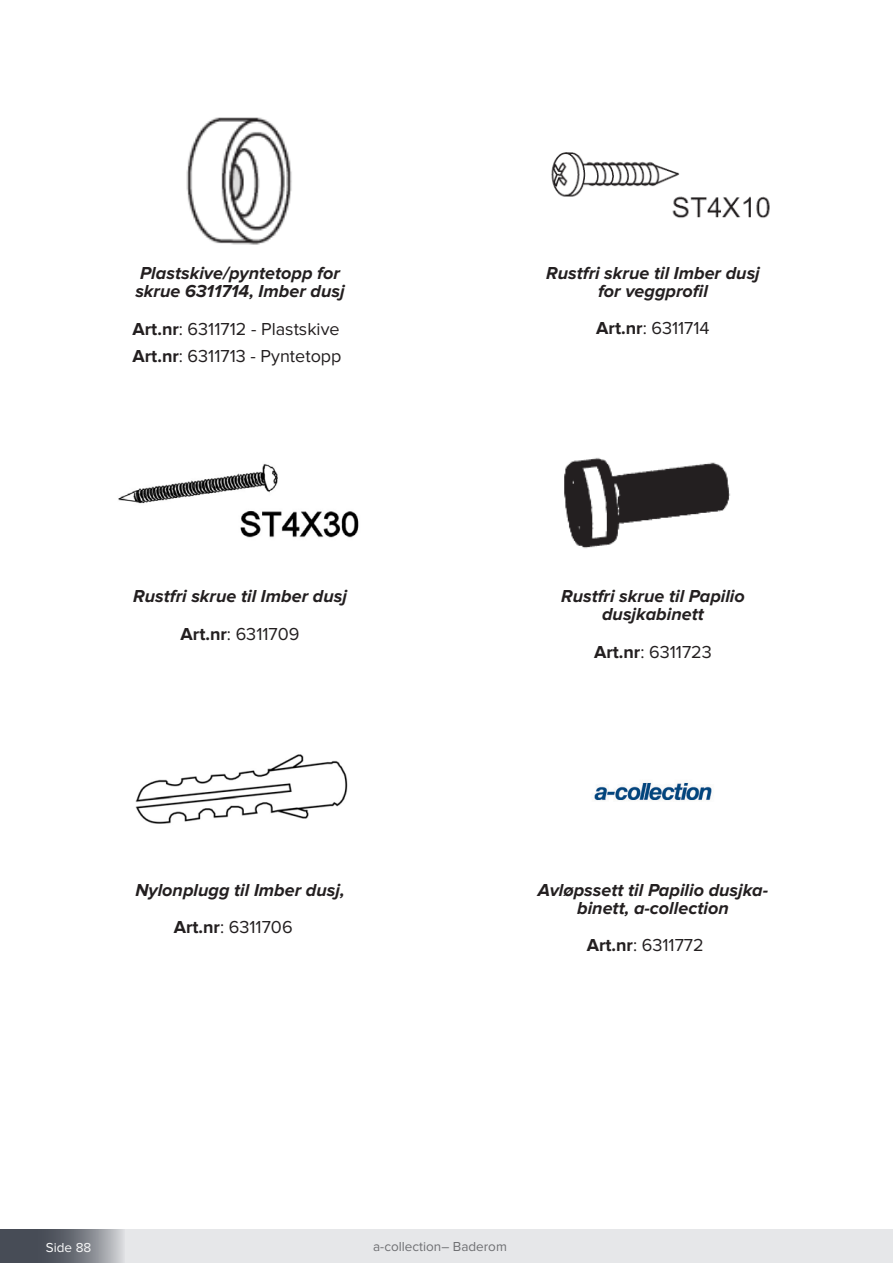
<style>
.page{position:relative;width:893px;height:1263px;background:#fff}
.page>*{position:absolute;margin:0;border:0;box-sizing:border-box;transform-origin:0 0}
.ArticleTableBody{font:italic 700 18px/18px "Proxima Nova";color:#231f20;text-align:center}
.ArticleTableBody-2{font:18px "Proxima Nova";color:#231f20}
.t1{font:13.5px "Proxima Nova";color:#6f7073}
.t2{font:13.5px "Proxima Nova";color:#fff}
.s1{font-weight:700}
</style>
<div class="page">
<div style="left:0;top:1229px;width:893px;height:34px;background:#e6e7e9"></div>
<svg style="left:0;top:1230px;width:123px;height:33px;background:#6c7078"></svg>
<img style="left:594px;top:782px;width:118px;height:19px">
<img style="left:186px;top:117px;width:106px;height:128px">
<img style="left:118px;top:463px;width:241px;height:75px">
<img style="left:551px;top:152px;width:219px;height:66px">
<img style="left:564px;top:457px;width:166px;height:92px">
<img style="left:135px;top:754px;width:213px;height:70px">
<p class="ArticleTableBody" style="left:135px;top:265px;width:211px;text-align:left">Plastskive/pyntetopp for skrue 6311714, Imber dusj</p>
<p class="ArticleTableBody" style="left:546px;top:265px;width:215px">Rustfri skrue til Imber dusj</p>
<p class="ArticleTableBody" style="left:598px;top:283px;width:111px">for veggprofil</p>
<p class="ArticleTableBody-2" style="left:133px;top:319px;width:209px"><span class="s1">Art.nr</span>: 6311712 - Plastskive</p>
<p class="ArticleTableBody-2" style="left:133px;top:346px;width:211px"><span class="s1">Art.nr</span>: 6311713 - Pyntetopp</p>
<p class="ArticleTableBody-2" style="left:596px;top:318px;width:115px"><span class="s1">Art.nr</span>: 6311714</p>
<p class="ArticleTableBody" style="left:133px;top:588px;width:215px">Rustfri skrue til Imber dusj</p>
<p class="ArticleTableBody" style="left:561px;top:588px;width:185px">Rustfri skrue til Papilio</p>
<p class="ArticleTableBody" style="left:602px;top:606px;width:103px">dusjkabinett</p>
<p class="ArticleTableBody-2" style="left:181px;top:624px;width:120px"><span class="s1">Art.nr</span>: 6311709</p>
<p class="ArticleTableBody-2" style="left:594px;top:641px;width:119px"><span class="s1">Art.nr</span>: 6311723</p>
<p class="ArticleTableBody" style="left:135px;top:881px;width:211px">Nylonplugg til Imber dusj,</p>
<p class="ArticleTableBody-2" style="left:174px;top:917px;width:120px"><span class="s1">Art.nr</span>: 6311706</p>
<p class="ArticleTableBody" style="left:538px;top:881px;width:232px">Avløpssett til Papilio dusjka&shy;binett, a-collection</p>
<p class="ArticleTableBody-2" style="left:587px;top:935px;width:119px"><span class="s1">Art.nr</span>: 6311772</p>
<p class="t2" style="left:46px;top:1240px;width:47px">Side 88</p>
<p class="t1" style="left:373px;top:1239px;width:135px">a-collection– Baderom</p>
</div>
